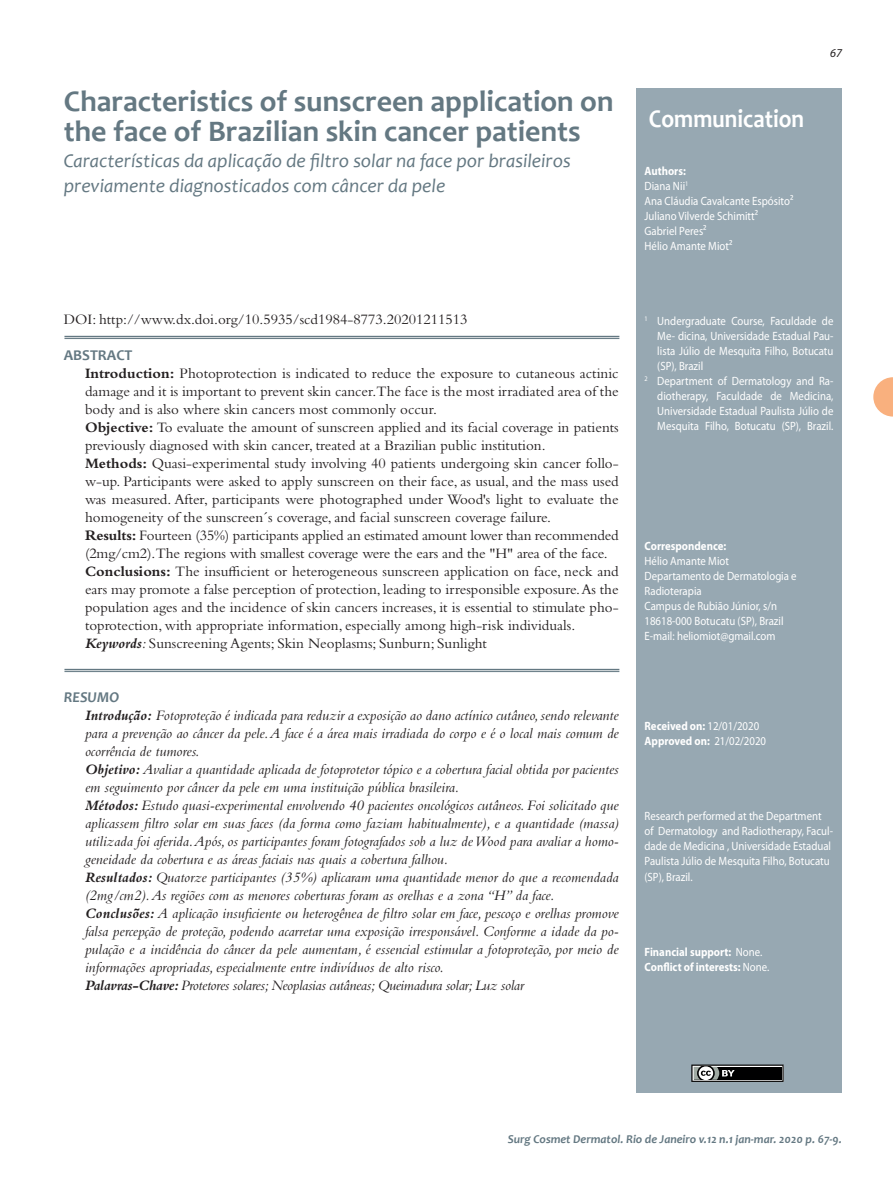
<style>
.page{position:relative;width:893px;height:1191px;background:#fff}
.page>*{position:absolute;margin:0;border:0;box-sizing:border-box;transform-origin:0 0}
.t1{font:700 30px/30px "Candara";color:#647882}
.t2{font:700 25.5px "Candara";color:#fff;scale:.9 1}
.t3{font:italic 19.5px/25.5px "Candara";color:#647882}
.Surgical-PT_-_2016{font:15px/18px "Bembo Std";color:#231f20;text-align:justify}
.t4{font:italic 15px/18px "Bembo Std";color:#231f20;text-align:justify}
.t5{font:italic 15px "Bembo Std";letter-spacing:-.02em;color:#231f20}
.t6{font:700 15px "Candara";color:#647882}
.t7{font:italic 700 15px "Candara";color:#647882}
.t8{font:12px/15px "Myriad Pro";color:#fff;text-align:justify;scale:.9 1}
.t9{font:700 12px "Myriad Pro";color:#fff;scale:.9 1}
.t10{font:italic 700 12px "Candara";color:#647882}
.t11{font:italic 12px "Myriad Pro";color:#231f20}
.s1{font-family:"Bembo";font-weight:700}
.s2{font-weight:700}
.s3{font-weight:700;font-style:italic}
.s4{font-style:italic}
.s5{font-weight:400}
</style>
<div class="page">
<svg style="left:873px;top:377px;width:20px;height:39px"></svg>
<div style="left:636px;top:88px;width:206px;height:1004px;background:#97a8b2"></div>
<hr style="left:64px;top:336px;width:555px;height:1px;background:#647882">
<hr style="left:64px;top:338px;width:555px;height:1px;background:#647882">
<hr style="left:64px;top:669px;width:555px;height:1px;background:#647882">
<hr style="left:64px;top:671px;width:555px;height:1px;background:#647882">
<svg style="left:691px;top:1064px;width:93px;height:18px;background:#48494a"></svg>
<p class="t1" style="left:64px;top:86px;width:551px">Characteristics of sunscreen application on the face of Brazilian skin cancer patients</p>
<p class="t3" style="left:64px;top:147px;width:508px">Características da aplicação de filtro solar na face por brasileiros previamente diagnosticados com câncer da pele</p>
<p class="Surgical-PT_-_2016" style="left:64px;top:310px;width:405px">DOI: http://www.dx.doi.org/10.5935/scd1984-8773.20201211513</p>
<p class="t6" style="left:64px;top:346px;width:70px">ABSTRACT</p>
<p class="Surgical-PT_-_2016" style="left:85px;top:364px;width:535px"><span class="s1">Introduction:</span> Photoprotection is indicated to reduce the exposure to cutaneous actinic damage and it is important to prevent skin cancer.The face is the most irradiated area of the body and is also where skin cancers most commonly occur.</p>
<p class="Surgical-PT_-_2016" style="left:85px;top:418px;width:535px"><span class="s2">Objective:</span> To evaluate the amount of sunscreen applied and its facial coverage in patients previously diagnosed with skin cancer, treated at a Brazilian public institution.</p>
<p class="Surgical-PT_-_2016" style="left:85px;top:454px;width:535px"><span class="s2">Methods:</span> Quasi-experimental study involving 40 patients undergoing skin cancer follo&shy;w-up. Participants were asked to apply sunscreen on their face, as usual, and the mass used was measured. After, participants were photographed under Wood's light to evaluate the homogeneity of the sunscreen´s coverage, and facial sunscreen coverage failure.</p>
<p class="Surgical-PT_-_2016" style="left:85px;top:526px;width:535px"><span class="s2">Results:</span> Fourteen (35%) participants applied an estimated amount lower than recommended (2mg/cm2).The regions with smallest coverage were the ears and the "H" area of the face.</p>
<p class="Surgical-PT_-_2016" style="left:85px;top:562px;width:535px"><span class="s2">Conclusions:</span> The insufficient or heterogeneous sunscreen application on face, neck and ears may promote a false perception of protection, leading to irresponsible exposure. As the population ages and the incidence of skin cancers increases, it is essential to stimulate pho&shy;toprotection, with appropriate information, especially among high-risk individuals.</p>
<p class="Surgical-PT_-_2016" style="left:85px;top:634px;width:403px"><span class="s3">Keywords</span><span class="s4">:</span> Sunscreening Agents; Skin Neoplasms; Sunburn; Sunlight</p>
<p class="t7" style="left:64px;top:688px;width:57px">RESUMO</p>
<p class="t4" style="left:85px;top:706px;width:535px"><span class="s1">Introdução:</span> Fotoproteção é indicada para reduzir a exposição ao dano actínico cutâneo, sendo relevante para a prevenção ao câncer da pele. A face é a área mais irradiada do corpo e é o local mais comum de ocorrência de tumores.</p>
<p class="t4" style="left:85px;top:760px;width:535px"><span class="s2">Objetivo:</span> Avaliar a quantidade aplicada de fotoprotetor tópico e a cobertura facial obtida por pacientes em seguimento por câncer da pele em uma instituição pública brasileira.</p>
<p class="t4" style="left:85px;top:796px;width:535px"><span class="s2">Métodos:</span> Estudo quasi-experimental envolvendo 40 pacientes oncológicos cutâneos. Foi solicitado que aplicassem filtro solar em suas faces (da forma como faziam habitualmente), e a quantidade (massa) utilizada foi aferida. Após, os participantes foram fotografados sob a luz de Wood para avaliar a homo&shy;geneidade da cobertura e as áreas faciais nas quais a cobertura falhou.</p>
<p class="t4" style="left:85px;top:868px;width:535px"><span class="s2">Resultados:</span> Quatorze participantes (35%) aplicaram uma quantidade menor do que a recomendada (2mg/cm2). As regiões com as menores coberturas foram as orelhas e a zona “H” da face.</p>
<p class="t4" style="left:85px;top:904px;width:535px"><span class="s2">Conclusões:</span> A aplicação insuficiente ou heterogênea de filtro solar em face, pescoço e orelhas promove falsa percepção de proteção, podendo acarretar uma exposição irresponsável. Conforme a idade da po&shy;pulação e a incidência do câncer da pele aumentam, é essencial estimular a fotoproteção, por meio de informações apropriadas, especialmente entre indivíduos de alto risco.</p>
<p class="t5" style="left:85px;top:977px;width:440px"><span class="s1">Palavras-Chave:</span> Protetores solares; Neoplasias cutâneas; Queimadura solar; Luz solar</p>
<p class="t2" style="left:649px;top:103px;width:174px">Communication</p>
<p class="t9" style="left:644px;top:164px;width:47px">Authors:</p>
<p class="t8" style="left:644px;top:179px;width:50px">Diana Nii<sup>1</sup></p>
<p class="t8" style="left:644px;top:194px;width:167px">Ana Cláudia Cavalcante Espósito²</p>
<p class="t8" style="left:644px;top:209px;width:128px">Juliano Vilverde Schimitt²</p>
<p class="t8" style="left:644px;top:224px;width:71px">Gabriel Peres²</p>
<p class="t8" style="left:644px;top:239px;width:99px">Hélio Amante Miot²</p>
<p class="t11" style="left:830px;top:46px;width:13px">67</p>
<p class="t8" style="left:657px;top:314px;width:197px;text-indent:-13px"><sup>1</sup> Undergraduate Course, Faculdade de Me- dicina, Universidade Estadual Pau&shy;lista Júlio de Mesquita Filho, Botucatu (SP), Brazil</p>
<p class="t8" style="left:657px;top:374px;width:197px;text-indent:-13px"><sup>2</sup> Department of Dermatology and Ra&shy;diotherapy, Faculdade de Medicina, Universidade Estadual Paulista Júlio de Mesquita Filho, Botucatu (SP), Brazil.</p>
<p class="t9" style="left:644px;top:539px;width:92px">Correspondence:</p>
<p class="t8" style="left:644px;top:554px;width:95px">Hélio Amante Miot</p>
<p class="t8" style="left:644px;top:569px;width:171px;text-align:left">Departamento de Dermatologia e<br>Radioterapia<br>Campus de Rubião Júnior, s/n<br>18618-000 Botucatu (SP), Brazil<br>E-mail: heliomiot@gmail.com</p>
<p class="t9" style="left:644px;top:719px;width:129px">Received on: <span class="s5">12/01/2020</span></p>
<p class="t9" style="left:644px;top:734px;width:137px">Approved on: <span class="s5">21/02/2020</span></p>
<p class="t8" style="left:644px;top:809px;width:211px;text-align:left">Research performed at the Department of Dermatology and Radiotherapy, Facul&shy;dade de Medicina , Universidade Estadual Paulista Júlio de Mesquita Filho, Botucatu (SP), Brazil.</p>
<p class="t9" style="left:644px;top:944px;width:132px">Financial support: <span class="s5">None.</span></p>
<p class="t9" style="left:644px;top:959px;width:140px">Conflict of interests: <span class="s5">None.</span></p>
<p class="t10" style="left:508px;top:1131px;width:336px">Surg Cosmet Dermatol. Rio de Janeiro v.12 n.1 jan-mar. 2020 p. 67-9.</p>
</div>
